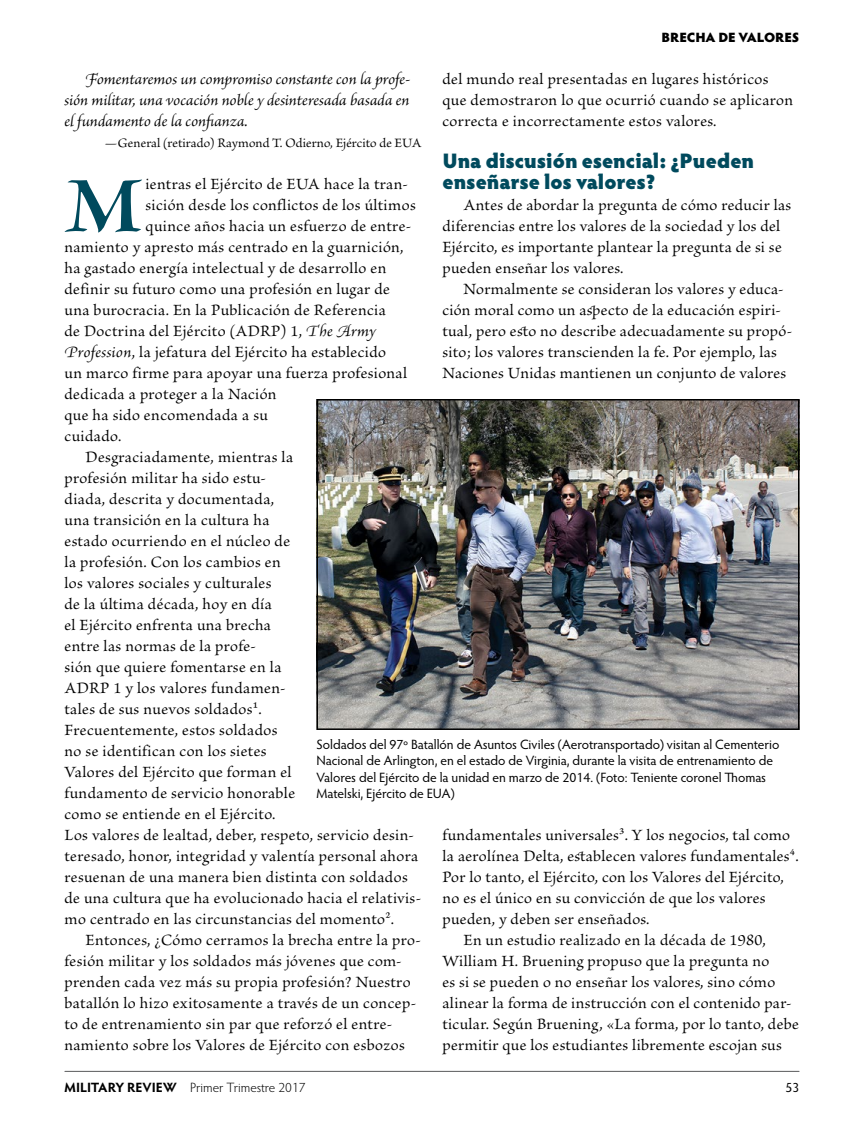
<style>
.page{position:relative;width:864px;height:1134px;background:#fff}
.page>*{position:absolute;margin:0;border:0;box-sizing:border-box;transform-origin:0 0}
.body-first{font:87.3px "Brioso Pro Bold Disp";color:#004a5d}
.subhead{font:900 21px/21px "Hypatia Sans Pro";color:#004a5d}
.body{font:16.5px/21px "Brioso Pro";letter-spacing:.02em;color:#000}
.body-first-2{font:16.5px "Brioso Pro";letter-spacing:.025em;color:#000}
.body-2{font:italic 16.5px/21px "Brioso Pro";color:#000;text-align:justify}
.cutline{font:13.5px/16.5px "Hypatia Sans Pro";letter-spacing:-.005em;color:#000}
.body-inline-credit{font:13.5px "Brioso Pro";letter-spacing:.005em;color:#000}
.t1{font:300 13.5px "Hypatia Sans Pro";letter-spacing:-.005em;color:#000}
.t2{font:900 13.5px "Hypatia Sans Pro";letter-spacing:-.01em;color:#000}
.right-folio{font:13.5px "Hypatia Sans Pro";color:#000}
.s1{font-style:italic}
.s2{font-weight:700}
</style>
<div class="page">
<hr style="left:65px;top:1071px;width:734px;height:1px;background:#58595b">
<img style="left:319px;top:402px;width:478px;height:325px">
<div style="left:316px;top:399px;width:484px;height:331px;border:2px solid #000"></div>
<p class="t2" style="left:662px;top:27px;width:139px">BRECHA DE VALORES</p>
<p class="body-2" style="left:64px;top:68px;width:348px;text-indent:21px">Fomentaremos un compromiso constante con la profe&shy;sión militar, una vocación noble y desinteresada basada en el fundamento de la confianza.</p>
<p class="body-inline-credit" style="left:105px;top:136px;width:318px">—General (retirado) Raymond T. Odierno, Ejército de EUA</p>
<p class="body-first" style="left:64px;top:160px;width:81px">M</p>
<p class="body-first-2" style="left:146px;top:175px;width:264px">ientras el Ejército de EUA hace la tran-</p>
<p class="body" style="left:442px;top:69px;width:352px">del mundo real presentadas en lugares históricos que demostraron lo que ocurrió cuando se aplicaron correcta e incorrectamente estos valores.</p>
<p class="subhead" style="left:442px;top:149px;width:313px">Una discusión esencial: ¿Pueden enseñarse los valores?</p>
<p class="body" style="left:442px;top:195px;width:350px;text-indent:21px">Antes de abordar la pregunta de cómo reducir las diferencias entre los valores de la sociedad y los del Ejército, es importante plantear la pregunta de si se pueden enseñar los valores.</p>
<p class="body" style="left:442px;top:279px;width:352px;text-indent:21px">Normalmente se consideran los valores y educa&shy;ción moral como un aspecto de la educación espiri&shy;tual, pero esto no describe adecuadamente su propó&shy;sito; los valores transcienden la fe. Por ejemplo, las Naciones Unidas mantienen un conjunto de valores</p>
<p class="body-first-2" style="left:146px;top:196px;width:272px">sición desde los conflictos de los últimos</p>
<p class="body-first-2" style="left:146px;top:217px;width:267px">quince años hacia un esfuerzo de entre-</p>
<p class="body-first-2" style="left:64px;top:238px;width:341px">namiento y apresto más centrado en la guarnición,</p>
<p class="body-first-2" style="left:64px;top:259px;width:323px">ha gastado energía intelectual y de desarrollo en</p>
<p class="body-first-2" style="left:64px;top:280px;width:327px">definir su futuro como una profesión en lugar de</p>
<p class="body-first-2" style="left:64px;top:301px;width:323px">una burocracia. En la Publicación de Referencia</p>
<p class="body-first-2" style="left:64px;top:322px;width:313px">de Doctrina del Ejército (ADRP) 1, <span class="s1">The Army</span></p>
<p class="body-first-2" style="left:64px;top:343px;width:323px"><span class="s1">Profession</span>, la jefatura del Ejército ha establecido</p>
<p class="body-first-2" style="left:64px;top:364px;width:344px">un marco firme para apoyar una fuerza profesional</p>
<p class="body-first-2" style="left:64px;top:385px;width:214px">dedicada a proteger a la Nación</p>
<p class="body-first-2" style="left:64px;top:406px;width:205px">que ha sido encomendada a su</p>
<p class="body-first-2" style="left:64px;top:427px;width:58px">cuidado.</p>
<p class="body" style="left:64px;top:447px;width:358px;text-indent:21px">Desgraciadamente, mientras la<br>profesión militar ha sido estu-<br>diada, descrita y documentada,<br>una transición en la cultura ha<br>estado ocurriendo en el núcleo de<br>la profesión. Con los cambios en<br>los valores sociales y culturales<br>de la última década, hoy en día<br>el Ejército enfrenta una brecha<br>entre las normas de la profe-<br>sión que quiere fomentarse en la<br>ADRP 1 y los valores fundamen-<br>tales de sus nuevos soldados1.<br>Frecuentemente, estos soldados<br>no se identifican con los sietes<br>Valores del Ejército que forman el<br>fundamento de servicio honorable<br>como se entiende en el Ejército.<br>Los valores de lealtad, deber, respeto, servicio desin&shy;teresado, honor, integridad y valentía personal ahora resuenan de una manera bien distinta con soldados de una cultura que ha evolucionado hacia el relativis&shy;mo centrado en las circunstancias del momento2.</p>
<p class="body" style="left:64px;top:930px;width:358px;text-indent:21px">Entonces, ¿Cómo cerramos la brecha entre la pro&shy;fesión militar y los soldados más jóvenes que com&shy;prenden cada vez más su propia profesión? Nuestro batallón lo hizo exitosamente a través de un concep&shy;to de entrenamiento sin par que reforzó el entre&shy;namiento sobre los Valores de Ejército con esbozos</p>
<p class="cutline" style="left:316px;top:735px;width:464px">Soldados del 97º Batallón de Asuntos Civiles (Aerotransportado) visitan al Cementerio Nacional de Arlington, en el estado de Virginia, durante la visita de entrenamiento de Valores del Ejército de la unidad en marzo de 2014. (Foto: Teniente coronel Thomas Matelski, Ejército de EUA)</p>
<p class="body" style="left:442px;top:825px;width:358px">fundamentales universales3. Y los negocios, tal como la aerolínea Delta, establecen valores fundamentales4.<br>Por lo tanto, el Ejército, con los Valores del Ejército, no es el único en su convicción de que los valores pueden, y deben ser enseñados.</p>
<p class="body" style="left:442px;top:930px;width:358px;text-indent:21px">En un estudio realizado en la década de 1980, William H. Bruening propuso que la pregunta no<br>es si se pueden o no enseñar los valores, sino cómo alinear la forma de instrucción con el contenido par&shy;ticular. Según Bruening, «La forma, por lo tanto, debe permitir que los estudiantes libremente escojan sus</p>
<p class="t1" style="left:64px;top:1079px;width:243px"><span class="s2">MILITARY REVIEW</span> Primer Trimestre 2017</p>
<p class="right-folio" style="left:786px;top:1078px;width:15px">53</p>
</div>
